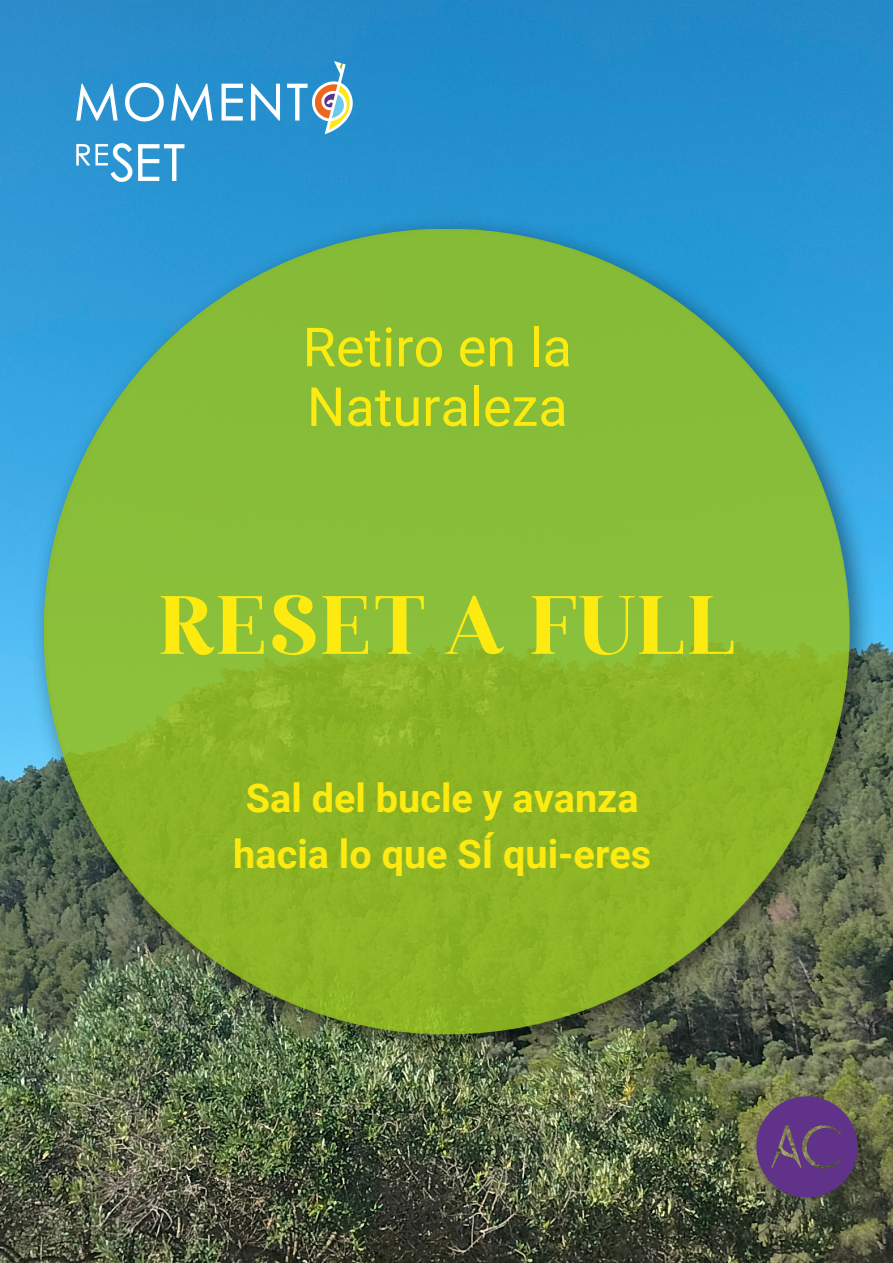
<style>
.page{position:relative;width:893px;height:1263px;background:#fff}
.page>*{position:absolute;margin:0;border:0;box-sizing:border-box;transform-origin:0 0}
.t1{font:82.5px "Rosmatika";color:#fcea10}
.t2{font:54px/59.6px "Roboto";color:#fcea10}
.t3{font:700 39.6px/55.1px "Roboto";color:#fcea10;text-align:center}
</style>
<div class="page">
<img style="left:0;top:0;width:893px;height:1263px">
<svg style="left:756px;top:1096px;width:101px;height:101px;background:#634377"></svg>
<img style="left:31px;top:216px;width:847px;height:846px">
<div style="left:44px;top:229px;width:805px;height:805px;background:linear-gradient(to bottom,#85bf3e,#8eb322);border-radius:50%"></div>
<img style="left:76px;top:60px;width:277px;height:122px">
<p class="t2" style="left:303px;top:318px;width:271px">Retiro en la<br>Naturaleza</p>
<p class="t1" style="left:157px;top:595px;width:580px">RESET A FULL</p>
<p class="t3" style="left:233px;top:771px;width:419px">Sal del bucle y avanza hacia lo que SÍ qui-eres</p>
</div>
